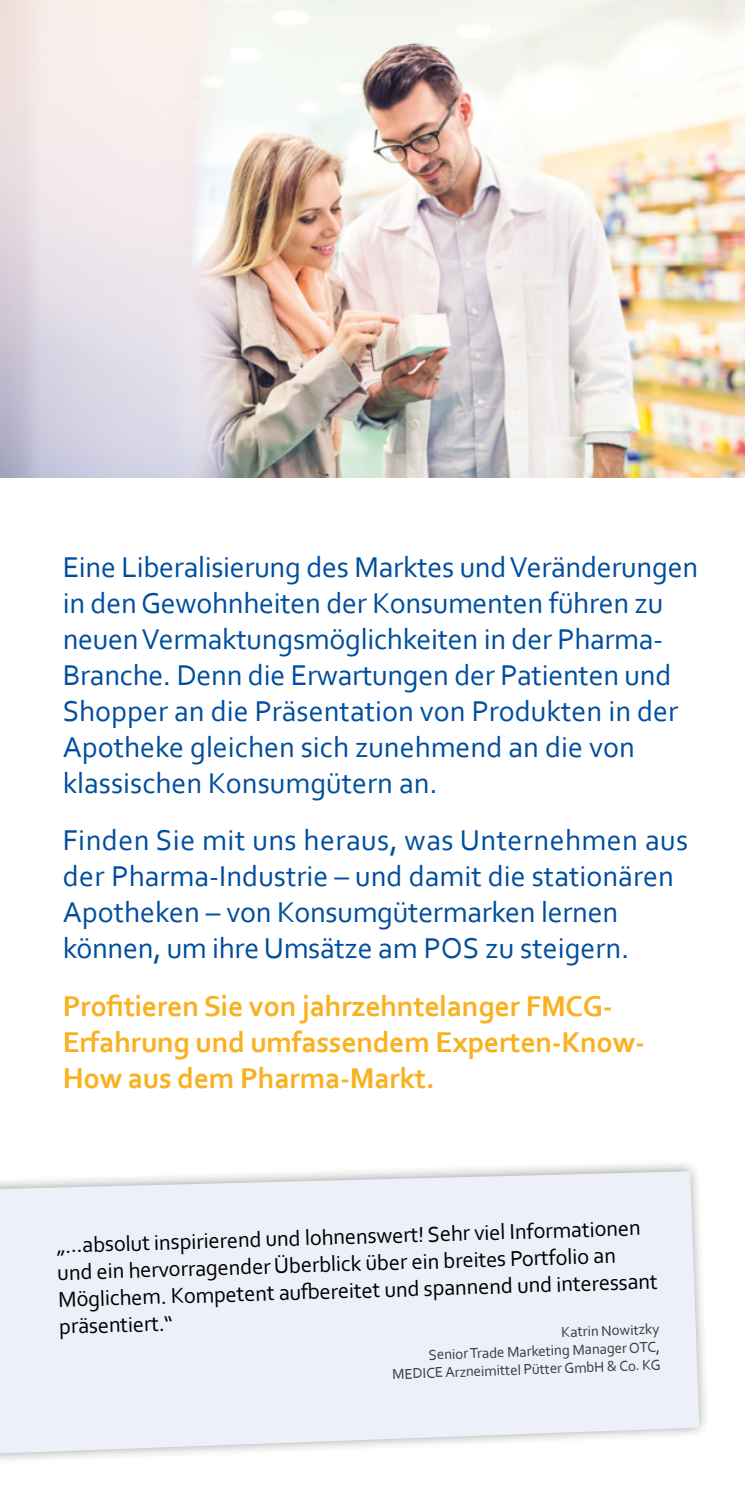
<style>
.page{position:relative;width:745px;height:1489px;background:#fff}
.page>*{position:absolute;margin:0;border:0;box-sizing:border-box;transform-origin:0 0}
.t1{font:30px/36px "Corbel";letter-spacing:-.01em;color:#004e9e}
.t2{font:700 30px/36px "Corbel";letter-spacing:-.01em;color:#f9b120}
.t3{font:22.5px/26.8px "Corbel";color:#000}
.t4{font:15px/18px "Corbel";color:#3b3b3a;text-align:right}
</style>
<div class="page">
<svg style="left:0;top:1164px;width:706px;height:297px"></svg>
<svg style="left:0;top:1171px;width:698px;height:282px;background:#eceef7"></svg>
<img style="left:0;top:0;width:744px;height:477px">
<p class="t1" style="left:63px;top:548px;width:636px">Eine Liberalisierung des Marktes und Veränderungen in den Gewohnheiten der Konsumenten führen zu neuen Vermaktungsmöglichkeiten in der Pharma-Branche. Denn die Erwartungen der Patienten und Shopper an die Präsentation von Produkten in der Apotheke gleichen sich zunehmend an die von klassischen Konsumgütern an.</p>
<p class="t1" style="left:63px;top:821px;width:626px">Finden Sie mit uns heraus, was Unternehmen aus der Pharma-Industrie – und damit die stationären Apotheken – von Konsumgütermarken lernen können, um ihre Umsätze am POS zu steigern.</p>
<p class="t2" style="left:63px;top:986px;width:583px">Profitieren Sie von jahrzehntelanger FMCG-<br>Erfahrung und umfassendem Experten-Know-<br>How aus dem Pharma-Markt.</p>
<p class="t3" style="left:56px;top:1232px;width:601px;rotate:-2deg">„...absolut inspirierend und lohnenswert! Sehr viel Informationen und ein hervorragender Überblick über ein breites Portfolio an Möglichem. Kompetent aufbereitet und spannend und interessant präsentiert.“</p>
<p class="t4" style="left:390px;top:1328px;width:270px;rotate:-2deg">Katrin Nowitzky<br>Senior Trade Marketing Manager OTC,<br>MEDICE Arzneimittel Pütter GmbH &amp; Co. KG</p>
</div>
